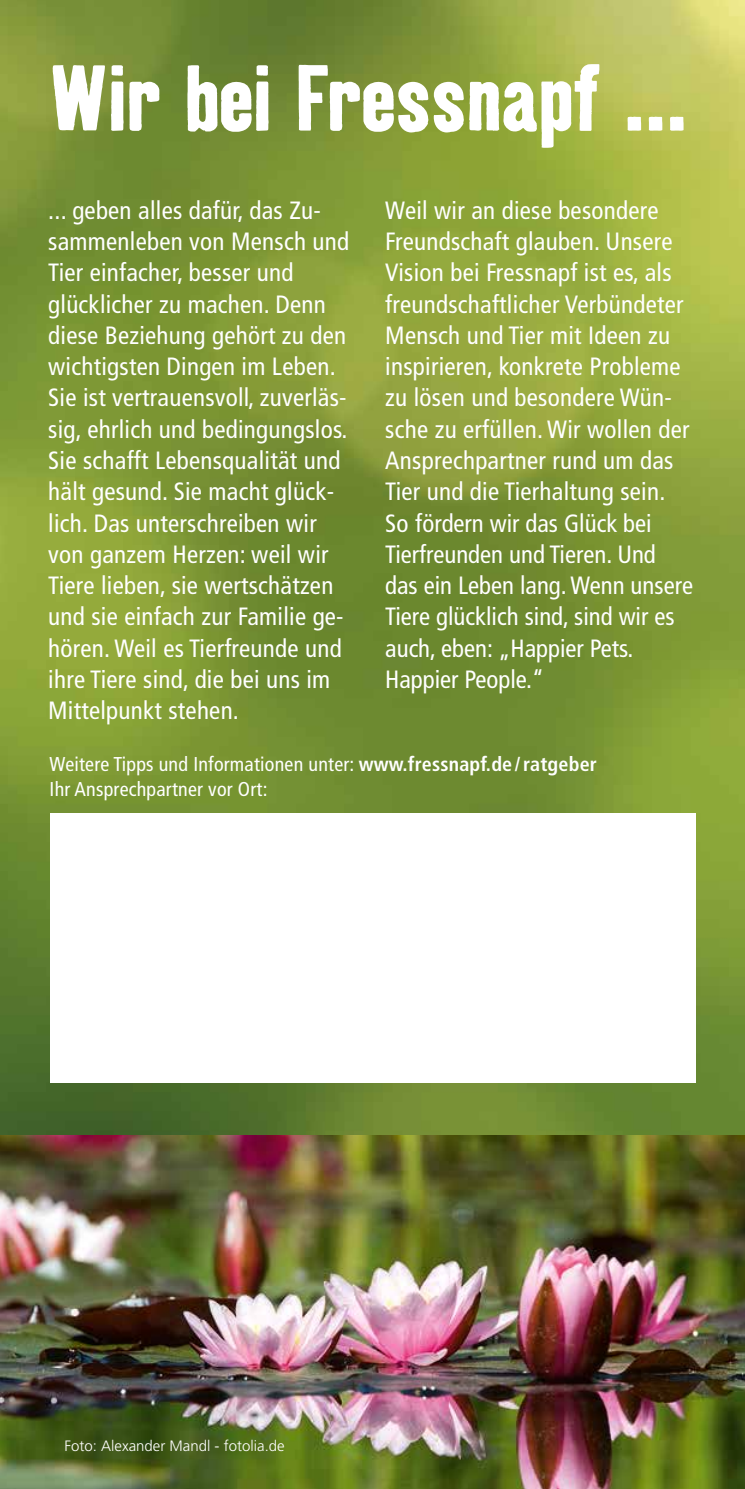
<style>
.page{position:relative;width:745px;height:1489px;background:#fff}
.page>*{position:absolute;margin:0;border:0;box-sizing:border-box;transform-origin:0 0}
.t1{font:100px "Fressnapf Kipp Pro No One";color:#fff}
.t2{font:condensed 25px/31.2px "Frutiger LT Pro";letter-spacing:.01em;color:#fff}
.t3{font:condensed 20px/25px "Frutiger LT Pro";letter-spacing:.01em;color:#fff}
.t4{font:300 15px "Frutiger LT Pro";color:#fff}
.s1{font-family:"Frutiger LT Std";font-weight:700}
</style>
<div class="page">
<img style="left:0;top:0;width:744px;height:1135px">
<img style="left:0;top:1135px;width:744px;height:353px">
<div style="left:50px;top:813px;width:644px;height:269px;background:#fff"></div>
<h1 class="t1" style="left:50px;top:43px;width:638px">Wir bei Fressnapf ...</h1>
<p class="t2" style="left:48px;top:195px;width:302px">... geben alles dafür, das Zu&shy;sammenleben von Mensch und<br>Tier einfacher, besser und glücklicher zu machen. Denn diese Beziehung gehört zu den wichtigsten Dingen im Leben.<br>Sie ist vertrauensvoll, zuverläs&shy;sig, ehrlich und bedingungslos.<br>Sie schafft Lebensqualität und hält gesund. Sie macht glück&shy;lich. Das unterschreiben wir von ganzem Herzen: weil wir<br>Tiere lieben, sie wertschätzen und sie einfach zur Familie ge&shy;hören. Weil es Tierfreunde und ihre Tiere sind, die bei uns im<br>Mittelpunkt stehen.</p>
<p class="t2" style="left:385px;top:195px;width:309px">Weil wir an diese besondere<br>Freundschaft glauben. Unsere<br>Vision bei Fressnapf ist es, als freundschaftlicher Verbündeter<br>Mensch und Tier mit Ideen zu inspirieren, konkrete Probleme zu lösen und besondere Wün&shy;sche zu erfüllen. Wir wollen der<br>Ansprechpartner rund um das<br>Tier und die Tierhaltung sein.<br>So fördern wir das Glück bei<br>Tierfreunden und Tieren. Und das ein Leben lang. Wenn unsere<br>Tiere glücklich sind, sind wir es auch, eben: „Happier Pets.<br>Happier People.“</p>
<p class="t3" style="left:50px;top:751px;width:548px">Weitere Tipps und Informationen unter: <span class="s1">www.fressnapf.de / ratgeber<br></span>Ihr Ansprechpartner vor Ort:</p>
<p class="t4" style="left:64px;top:1436px;width:222px">Foto: Alexander Mandl - fotolia.de</p>
</div>
